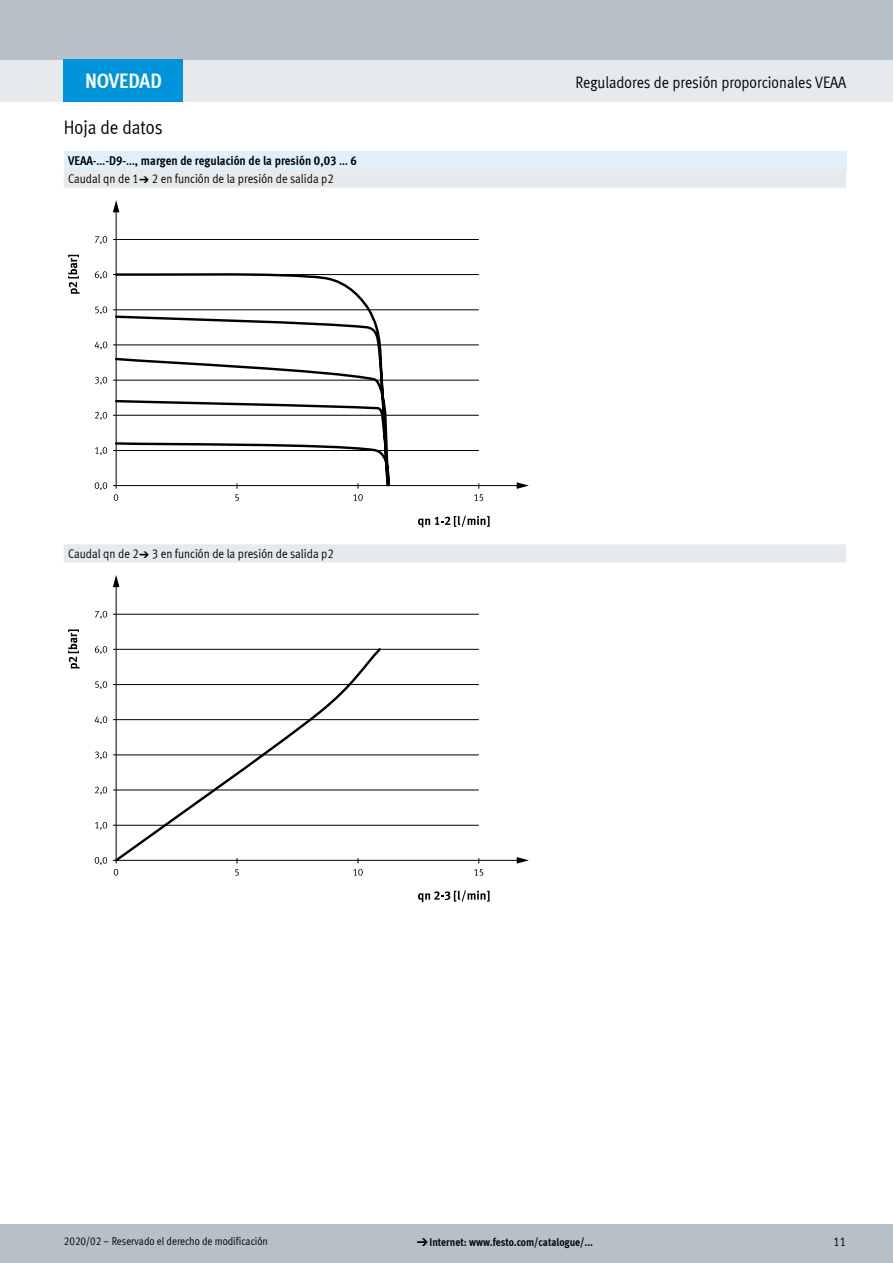
<style>
.page{position:relative;width:893px;height:1263px;background:#fff}
.page>*{position:absolute;margin:0;border:0;box-sizing:border-box;transform-origin:0 0}
.FES_box_title{font:700 21px "Meta Cond LF";color:#fff}
.FES_title_section{font:19.5px "Meta Cond LF";color:#000}
.FES_title_family{font:16.5px "Meta Cond LF";color:#000}
.FES_head_2_text{font:12.75px "Meta Cond LF";color:#000}
.FES_head_1_text{font:700 12.75px "Meta Cond LF";color:#000}
.t1{font:11.25px "Meta Cond LF";color:#000}
.t2{font:700 11.25px "Meta Cond LF";color:#000}
.s1{font-family:"Meta Plus LF";font-weight:400}
.s2{font-family:"Meto Pict 182"}
.s3{font-family:"Meto Pict 182";font-weight:400}
</style>
<div class="page">
<div style="left:0;top:1225px;width:893px;height:38px;background:#b6c0c6"></div>
<div style="left:0;top:60px;width:893px;height:42px;background:#e7eaec"></div>
<div style="left:0;top:0;width:893px;height:60px;background:#b6c0c6"></div>
<div style="left:64px;top:151px;width:782px;height:19px;background:#dff0fc"></div>
<svg style="left:64px;top:170px;width:782px;height:392px"></svg>
<svg style="left:114px;top:272px;width:279px;height:216px"></svg>
<svg style="left:95px;top:482px;width:12px;height:8px"></svg>
<svg style="left:95px;top:447px;width:12px;height:8px"></svg>
<svg style="left:95px;top:412px;width:12px;height:8px"></svg>
<svg style="left:95px;top:377px;width:12px;height:8px"></svg>
<svg style="left:95px;top:342px;width:12px;height:8px"></svg>
<svg style="left:95px;top:306px;width:12px;height:8px"></svg>
<svg style="left:95px;top:271px;width:12px;height:8px"></svg>
<svg style="left:95px;top:236px;width:12px;height:8px"></svg>
<svg style="left:235px;top:483px;width:4px;height:18px"></svg>
<svg style="left:353px;top:483px;width:10px;height:18px"></svg>
<svg style="left:474px;top:483px;width:9px;height:18px"></svg>
<hr style="left:116px;top:450px;width:363px;height:1px;background:#000">
<hr style="left:116px;top:415px;width:363px;height:1px;background:#000">
<hr style="left:116px;top:380px;width:363px;height:1px;background:#000">
<hr style="left:116px;top:345px;width:363px;height:1px;background:#000">
<hr style="left:116px;top:310px;width:363px;height:1px;background:#000">
<hr style="left:116px;top:274px;width:363px;height:1px;background:#000">
<hr style="left:116px;top:239px;width:363px;height:1px;background:#000">
<svg style="left:113px;top:485px;width:5px;height:16px"></svg>
<svg style="left:113px;top:200px;width:6px;height:12px"></svg>
<svg style="left:517px;top:482px;width:12px;height:7px"></svg>
<hr style="left:116px;top:485px;width:404px;height:1px;background:#000">
<hr style="left:116px;top:209px;width:1px;height:277px;background:#000">
<svg style="left:418px;top:516px;width:72px;height:12px"></svg>
<svg style="left:68px;top:255px;width:12px;height:39px"></svg>
<svg style="left:114px;top:869px;width:4px;height:7px"></svg>
<svg style="left:235px;top:869px;width:4px;height:7px"></svg>
<svg style="left:353px;top:869px;width:10px;height:7px"></svg>
<svg style="left:474px;top:869px;width:9px;height:7px"></svg>
<svg style="left:114px;top:646px;width:269px;height:218px"></svg>
<svg style="left:95px;top:857px;width:12px;height:8px"></svg>
<svg style="left:95px;top:822px;width:12px;height:8px"></svg>
<svg style="left:95px;top:787px;width:12px;height:8px"></svg>
<svg style="left:95px;top:751px;width:12px;height:8px"></svg>
<svg style="left:95px;top:716px;width:12px;height:8px"></svg>
<svg style="left:95px;top:681px;width:12px;height:8px"></svg>
<svg style="left:95px;top:646px;width:12px;height:8px"></svg>
<svg style="left:95px;top:611px;width:12px;height:8px"></svg>
<hr style="left:116px;top:825px;width:363px;height:1px;background:#000">
<hr style="left:116px;top:790px;width:363px;height:1px;background:#000">
<hr style="left:116px;top:755px;width:363px;height:1px;background:#000">
<hr style="left:116px;top:719px;width:363px;height:1px;background:#000">
<hr style="left:116px;top:684px;width:363px;height:1px;background:#000">
<hr style="left:116px;top:649px;width:363px;height:1px;background:#000">
<hr style="left:116px;top:614px;width:363px;height:1px;background:#000">
<svg style="left:113px;top:575px;width:6px;height:12px"></svg>
<svg style="left:517px;top:857px;width:12px;height:7px"></svg>
<hr style="left:116px;top:860px;width:404px;height:1px;background:#000">
<hr style="left:116px;top:583px;width:1px;height:277px;background:#000">
<svg style="left:418px;top:890px;width:72px;height:12px"></svg>
<svg style="left:68px;top:629px;width:12px;height:39px"></svg>
<div style="left:64px;top:60px;width:119px;height:42px;background:#0095db"></div>
<p class="FES_box_title" style="left:85px;top:67px;width:78px">NOVEDAD</p>
<p class="FES_title_section" style="left:64px;top:116px;width:100px">Hoja de datos</p>
<p class="FES_head_1_text" style="left:68px;top:153px;width:290px">VEAA-<span class="s1">…</span>-D9-<span class="s1">…</span>, margen de regulación de la presión 0,03 <span class="s1">…</span> 6</p>
<p class="FES_head_2_text" style="left:68px;top:171px;width:267px">Caudal qn de 1<span class="s2">a</span>2 en función de la presión de salida p2</p>
<p class="FES_head_2_text" style="left:68px;top:546px;width:267px">Caudal qn de 2<span class="s2">a</span>3 en función de la presión de salida p2</p>
<p class="FES_title_family" style="left:576px;top:72px;width:272px">Reguladores de presión proporcionales VEAA</p>
<p class="t1" style="left:64px;top:1234px;width:206px">2020/02 – Reservado el derecho de modificación</p>
<p class="t2" style="left:417px;top:1235px;width:178px"><span class="s3">d</span>Internet: www.festo.com/catalogue/...</p>
<p class="FES_head_2_text" style="left:833px;top:1234px;width:14px">11</p>
</div>
